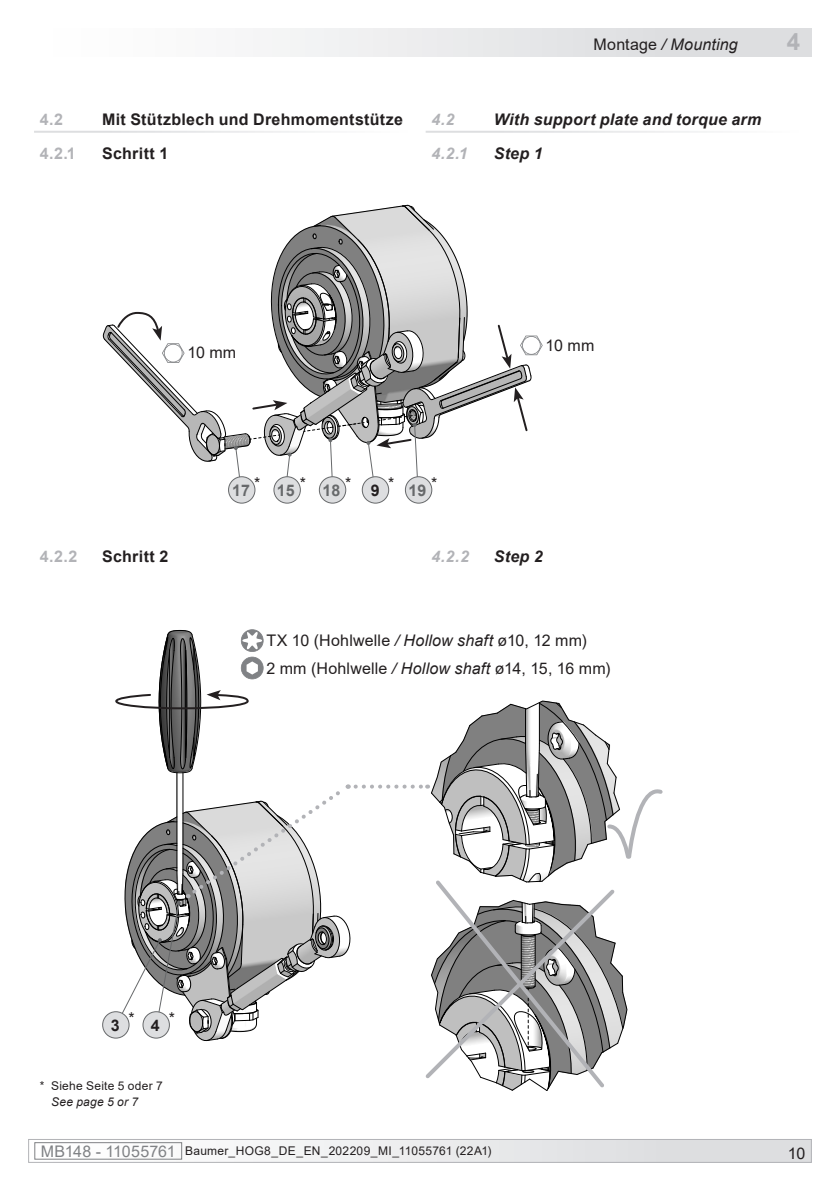
<style>
.page{position:relative;width:840px;height:1191px;background:#fff}
.page>*{position:absolute;margin:0;border:0;box-sizing:border-box;transform-origin:0 0}
.t1{font:700 24px "Arial";color:#b2b3b7}
.DE_links{font:16px "Arial";letter-spacing:.01em;color:#231f20}
.Kapitel_1-1_DE{font:700 16px "Arial";letter-spacing:.02em;color:#231f20}
.Kapitel_1-1_EN{font:italic 700 16px "Arial";letter-spacing:.015em;color:#231f20}
.t2{font:italic 16px "Arial";letter-spacing:.01em;color:#231f20}
.Kapitel_1-1-1_DE{font:700 16px "Arial";letter-spacing:.02em;color:#231f20}
.Kapitel_1-1-1_DE-2{font:700 16px "Arial";color:#b2b3b7}
.Kapitel_1-1-1_EN{font:italic 700 16px "Arial";color:#b2b3b7}
.Kapitel_1-1-1_EN-2{font:italic 700 16px "Arial";letter-spacing:.02em;color:#231f20}
.Bezugszahl_Option{font:700 16px "Arial";color:#67696b}
.Kapitel_1-1_DE-2{font:700 16px "Arial";color:#b2b3b7}
.Kapitel_1-1_EN-2{font:italic 700 16px "Arial";color:#b2b3b7}
.Bezugszahl_Inhalt{font:700 16px "Arial";color:#231f20}
.t3{font:12px/16px "Arial";letter-spacing:.02em;color:#231f20}
.s1{font-style:normal}
.s2{font-style:italic}
.s3{font-size:16px;color:#808285}
</style>
<div class="page">
<div style="left:29px;top:1139px;width:781px;height:23px;background:linear-gradient(to right,#f9f9f9,#dbdcdf)"></div>
<div style="left:35px;top:1142px;width:147px;height:17px;border:1px solid #808285"></div>
<div style="left:28px;top:1139px;width:783px;height:23px;border:1px solid #b2b3b7"></div>
<div style="left:28px;top:28px;width:783px;height:29px;background:linear-gradient(to right,#fff,#d8d9dc)"></div>
<div style="left:228px;top:477px;width:27px;height:26px;background:#dddee0;border-radius:50%"></div>
<div style="left:228px;top:476px;width:27px;height:27px;border:1px solid #67696b;border-radius:50%"></div>
<div style="left:274px;top:477px;width:26px;height:26px;background:#dddee0;border-radius:50%"></div>
<div style="left:273px;top:476px;width:28px;height:27px;border:1px solid #67696b;border-radius:50%"></div>
<div style="left:319px;top:477px;width:26px;height:26px;background:#dddee0;border-radius:50%"></div>
<div style="left:319px;top:476px;width:27px;height:27px;border:1px solid #67696b;border-radius:50%"></div>
<div style="left:362px;top:477px;width:26px;height:26px;background:#dddee0;border-radius:50%"></div>
<div style="left:361px;top:476px;width:28px;height:27px;border:1px solid #67696b;border-radius:50%"></div>
<div style="left:405px;top:477px;width:26px;height:26px;background:#dddee0;border-radius:50%"></div>
<div style="left:404px;top:476px;width:28px;height:27px;border:1px solid #67696b;border-radius:50%"></div>
<div style="left:103px;top:1011px;width:26px;height:27px;background:#dddee0;border-radius:50%"></div>
<div style="left:102px;top:1011px;width:27px;height:27px;border:1px solid #67696b;border-radius:50%"></div>
<svg style="left:114px;top:629px;width:549px;height:462px"></svg>
<svg style="left:103px;top:205px;width:439px;height:286px"></svg>
<p class="Kapitel_1-1_DE-2" style="left:40px;top:108px;width:25px">4.2</p>
<p class="Kapitel_1-1_DE" style="left:102px;top:108px;width:302px">Mit Stützblech und Drehmomentstütze</p>
<p class="Kapitel_1-1-1_DE-2" style="left:40px;top:142px;width:38px">4.2.1</p>
<p class="Kapitel_1-1-1_DE" style="left:102px;top:142px;width:68px">Schritt 1</p>
<p class="t2" style="left:593px;top:34px;width:146px"><span class="s1">Montage</span> / Mounting</p>
<h1 class="t1" style="left:786px;top:24px;width:15px">4</h1>
<p class="Kapitel_1-1_EN-2" style="left:431px;top:109px;width:25px">4.2</p>
<p class="Kapitel_1-1_EN" style="left:493px;top:109px;width:269px">With support plate and torque arm</p>
<p class="Kapitel_1-1-1_EN" style="left:431px;top:143px;width:38px">4.2.1</p>
<p class="Kapitel_1-1-1_EN-2" style="left:493px;top:143px;width:50px">Step 1</p>
<p class="DE_links" style="left:187px;top:342px;width:50px">10 mm</p>
<p class="DE_links" style="left:545px;top:334px;width:50px">10 mm</p>
<p class="DE_links" style="left:254px;top:472px;width:8px">*</p>
<p class="DE_links" style="left:299px;top:472px;width:8px">*</p>
<p class="DE_links" style="left:345px;top:472px;width:8px">*</p>
<p class="DE_links" style="left:388px;top:472px;width:8px">*</p>
<p class="DE_links" style="left:431px;top:472px;width:8px">*</p>
<p class="Bezugszahl_Option" style="left:232px;top:479px;width:19px">17</p>
<p class="Bezugszahl_Option" style="left:277px;top:479px;width:19px">15</p>
<p class="Bezugszahl_Option" style="left:322px;top:479px;width:19px">18</p>
<p class="Bezugszahl_Inhalt" style="left:370px;top:479px;width:10px">9</p>
<p class="Bezugszahl_Option" style="left:408px;top:479px;width:19px">19</p>
<p class="Kapitel_1-1-1_DE-2" style="left:40px;top:545px;width:39px">4.2.2</p>
<p class="Kapitel_1-1-1_DE" style="left:102px;top:545px;width:68px">Schritt 2</p>
<p class="Kapitel_1-1-1_EN" style="left:431px;top:545px;width:39px">4.2.2</p>
<p class="Kapitel_1-1-1_EN-2" style="left:493px;top:545px;width:50px">Step 2</p>
<p class="DE_links" style="left:266px;top:629px;width:321px">TX 10 (Hohlwelle <span class="s2">/ Hollow shaft</span> ø10, 12 mm)</p>
<p class="DE_links" style="left:266px;top:657px;width:345px">2 mm (Hohlwelle <span class="s2">/ Hollow shaft</span> ø14, 15, 16 mm)</p>
<p class="DE_links" style="left:128px;top:1007px;width:8px">*</p>
<p class="DE_links" style="left:169px;top:1007px;width:8px">*</p>
<p class="Bezugszahl_Inhalt" style="left:111px;top:1013px;width:10px">3</p>
<p class="Bezugszahl_Inhalt" style="left:151px;top:1013px;width:10px">4</p>
<p class="t3" style="left:51px;top:1077px;width:113px;text-indent:-11px">* Siehe Seite 5 oder 7<br><span class="s2">See page 5 or 7</span></p>
<p class="t3" style="left:41px;top:1143px;width:452px"><span class="s3">MB148 - 11055761</span> Baumer_HOG8_DE_EN_202209_MI_11055761 (22A1)</p>
<p class="DE_links" style="left:787px;top:1142px;width:19px">10</p>
</div>
